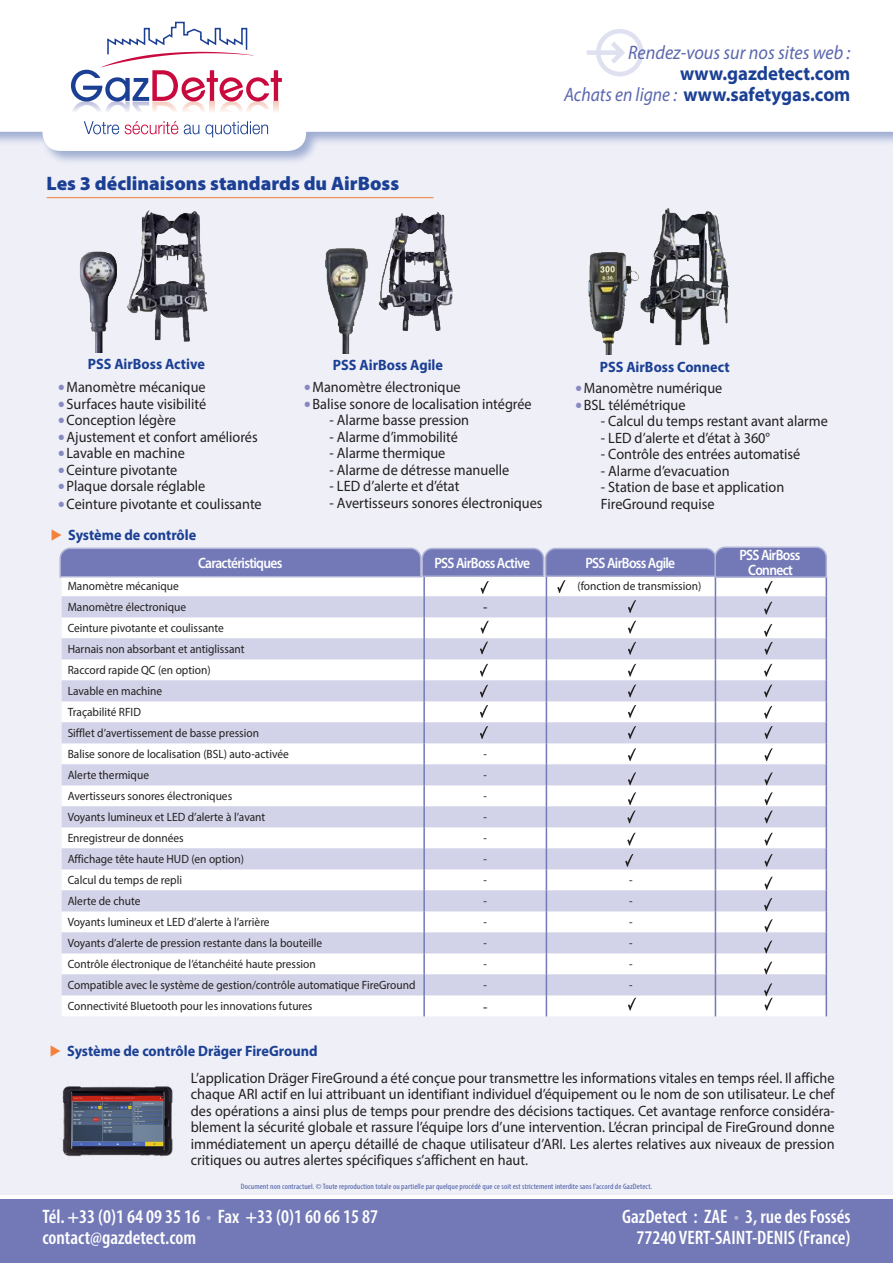
<style>
.page{position:relative;width:893px;height:1263px;background:#fff}
.page>*{position:absolute;margin:0;border:0;box-sizing:border-box;transform-origin:0 0}
.t1{font:600 condensed 19.5px/21px "Myriad Pro";color:#fff}
.t2{font:700 semi-expanded 19.5px/21px "Myriad Pro";color:#1b3f94;text-align:right;scale:.9 1}
.t3{font:900 19.5px "Myriad Pro";color:#1b3f94}
.t4{font:italic 19.5px "Myriad Pro";color:#5b67ad;scale:.93 1}
.t5{font:15px/16.5px "Myriad Pro";color:#231f20;scale:.95 1}
.t6{font:700 15px "Myriad Pro";color:#1b3f94;scale:.95 1}
.t7{font:600 15px/15px "Myriad Pro";letter-spacing:-.05em;color:#fff;text-align:center;scale:.9 1}
.t8{font:12px "Myriad Pro";color:#231f20;scale:.95 1}
.t9{font:condensed 7.8px "Myriad Pro";letter-spacing:.01em;color:#495ca5;scale:1.1 1}
.s1{font-weight:400;font-style:italic;font-stretch:normal;color:#5b67ad}
.s2{font-weight:900;font-stretch:semi-expanded;font-size:18px;color:#878ac1}
.s3{color:#b1b3d7}
</style>
<div class="page">
<div style="left:0;top:0;width:893px;height:1195px;background:#eeeff7"></div>
<div style="left:0;top:1199px;width:893px;height:64px;background:#7379b7"></div>
<div style="left:0;top:0;width:893px;height:165px;background:#1b3f94;opacity:.38"></div>
<svg style="left:0;top:0;width:893px;height:151px;background:#fafafc"></svg>
<svg style="left:587px;top:29px;width:56px;height:47px"></svg>
<svg style="left:71px;top:21px;width:211px;height:92px;background:#e8d9e4"></svg>
<svg style="left:184px;top:121px;width:84px;height:16px"></svg>
<svg style="left:125px;top:121px;width:53px;height:13px"></svg>
<svg style="left:84px;top:121px;width:35px;height:13px"></svg>
<img style="left:62px;top:1086px;width:111px;height:71px">
<img style="left:54px;top:198px;width:190px;height:154px">
<img style="left:299px;top:198px;width:154px;height:155px">
<img style="left:588px;top:208px;width:141px;height:147px">
<hr style="left:47px;top:197px;width:387px;height:1px;background:#f4823d">
<svg style="left:59px;top:546px;width:769px;height:470px;background:#e0e1ef"></svg>
<p class="t3" style="left:47px;top:171px;width:354px">Les 3 déclinaisons standards du AirBoss</p>
<h1 class="t4" style="left:628px;top:40px;width:241px">Rendez-vous sur nos sites web :</h1>
<h1 class="t2" style="left:564px;top:62px;width:320px">www.gazdetect.com<br><span class="s1">Achats en ligne :</span> www.safetygas.com</h1>
<p class="t6" style="left:88px;top:355px;width:125px">PSS AirBoss Active</p>
<p class="t6" style="left:333px;top:355px;width:117px">PSS AirBoss Agile</p>
<p class="t6" style="left:600px;top:357px;width:138px">PSS AirBoss Connect</p>
<p class="t5" style="left:58px;top:379px;width:157px"><span class="s2">•</span> Manomètre mécanique</p>
<p class="t5" style="left:58px;top:395px;width:157px"><span class="s2">•</span> Surfaces haute visibilité</p>
<p class="t5" style="left:58px;top:412px;width:126px"><span class="s2">•</span>Conception légère</p>
<p class="t5" style="left:58px;top:428px;width:212px"><span class="s2">•</span>Ajustement et confort améliorés</p>
<p class="t5" style="left:58px;top:445px;width:135px"><span class="s2">•</span> Lavable en machine</p>
<p class="t5" style="left:58px;top:461px;width:127px"><span class="s2">•</span>Ceinture pivotante</p>
<p class="t5" style="left:58px;top:478px;width:157px"><span class="s2">•</span> Plaque dorsale réglable</p>
<p class="t5" style="left:58px;top:495px;width:216px"><span class="s2">•</span>Ceinture pivotante et coulissante</p>
<p class="t5" style="left:304px;top:379px;width:166px"><span class="s2">•</span> Manomètre électronique</p>
<p class="t5" style="left:304px;top:395px;width:241px"><span class="s2">•</span> Balise sonore de localisation intégrée</p>
<p class="t5" style="left:330px;top:412px;width:148px">- Alarme basse pression</p>
<p class="t5" style="left:330px;top:428px;width:137px">- Alarme d’immobilité</p>
<p class="t5" style="left:330px;top:445px;width:123px">- Alarme thermique</p>
<p class="t5" style="left:330px;top:461px;width:191px">- Alarme de détresse manuelle</p>
<p class="t5" style="left:330px;top:478px;width:138px">- LED d’alerte et d’état</p>
<p class="t5" style="left:330px;top:494px;width:226px">- Avertisseurs sonores électroniques</p>
<p class="t5" style="left:575px;top:380px;width:156px"><span class="s2">•</span> Manomètre numérique</p>
<p class="t5" style="left:575px;top:396px;width:117px"><span class="s2">•</span> BSL télémétrique</p>
<p class="t5" style="left:601px;top:413px;width:241px">- Calcul du temps restant avant alarme</p>
<p class="t5" style="left:601px;top:429px;width:180px">- LED d’alerte et d’état à 360°</p>
<p class="t5" style="left:601px;top:446px;width:211px">- Contrôle des entrées automatisé</p>
<p class="t5" style="left:601px;top:462px;width:137px">- Alarme d’evacuation</p>
<p class="t5" style="left:601px;top:479px;width:194px">- Station de base et application<br>FireGround requise</p>
<p class="t6" style="left:68px;top:525px;width:136px">Système de contrôle</p>
<p class="t7" style="left:198px;top:555px;width:95px">Caractéristiques</p>
<p class="t7" style="left:434px;top:555px;width:108px">PSS AirBoss Active</p>
<p class="t7" style="left:585px;top:555px;width:101px">PSS AirBoss Agile</p>
<p class="t7" style="left:739px;top:547px;width:69px">PSS AirBoss<br>Connect</p>
<p class="t8" style="left:68px;top:579px;width:119px">Manomètre mécanique</p>
<p class="t8" style="left:577px;top:579px;width:132px">(fonction de transmission)</p>
<p class="t8" style="left:68px;top:600px;width:126px">Manomètre électronique</p>
<p class="t5" style="left:483px;top:599px;width:6px">-</p>
<p class="t8" style="left:68px;top:621px;width:166px">Ceinture pivotante et coulissante</p>
<p class="t8" style="left:68px;top:642px;width:188px">Harnais non absorbant et antiglissant</p>
<p class="t8" style="left:68px;top:663px;width:152px">Raccord rapide QC (en option)</p>
<p class="t8" style="left:68px;top:684px;width:101px">Lavable en machine</p>
<p class="t8" style="left:68px;top:705px;width:79px">Traçabilité RFID</p>
<p class="t8" style="left:68px;top:726px;width:203px">Sifflet d’avertissement de basse pression</p>
<p class="t8" style="left:68px;top:747px;width:234px">Balise sonore de localisation (BSL) auto-activée</p>
<p class="t8" style="left:484px;top:747px;width:5px">-</p>
<p class="t8" style="left:68px;top:768px;width:87px">Alerte thermique</p>
<p class="t8" style="left:484px;top:768px;width:5px">-</p>
<p class="t8" style="left:68px;top:789px;width:175px">Avertisseurs sonores électroniques</p>
<p class="t8" style="left:484px;top:789px;width:5px">-</p>
<p class="t8" style="left:68px;top:810px;width:210px">Voyants lumineux et LED d’alerte à l’avant</p>
<p class="t8" style="left:484px;top:810px;width:5px">-</p>
<p class="t8" style="left:68px;top:831px;width:124px">Enregistreur de données</p>
<p class="t8" style="left:484px;top:831px;width:5px">-</p>
<p class="t8" style="left:68px;top:852px;width:187px">Affichage tête haute HUD (en option)</p>
<p class="t8" style="left:484px;top:852px;width:5px">-</p>
<p class="t8" style="left:68px;top:873px;width:122px">Calcul du temps de repli</p>
<p class="t8" style="left:484px;top:873px;width:5px">-</p>
<p class="t8" style="left:629px;top:873px;width:5px">-</p>
<p class="t8" style="left:68px;top:894px;width:78px">Alerte de chute</p>
<p class="t8" style="left:484px;top:894px;width:5px">-</p>
<p class="t8" style="left:629px;top:894px;width:5px">-</p>
<p class="t8" style="left:68px;top:915px;width:214px">Voyants lumineux et LED d’alerte à l’arrière</p>
<p class="t8" style="left:484px;top:915px;width:5px">-</p>
<p class="t8" style="left:629px;top:915px;width:5px">-</p>
<p class="t8" style="left:68px;top:936px;width:270px">Voyants d’alerte de pression restante dans la bouteille</p>
<p class="t8" style="left:484px;top:936px;width:5px">-</p>
<p class="t8" style="left:629px;top:936px;width:5px">-</p>
<p class="t8" style="left:68px;top:957px;width:263px">Contrôle électronique de l’étanchéité haute pression</p>
<p class="t8" style="left:484px;top:957px;width:5px">-</p>
<p class="t8" style="left:629px;top:957px;width:5px">-</p>
<p class="t8" style="left:68px;top:978px;width:368px">Compatible avec le système de gestion/contrôle automatique FireGround</p>
<p class="t8" style="left:484px;top:978px;width:5px">-</p>
<p class="t8" style="left:629px;top:978px;width:5px">-</p>
<p class="t8" style="left:68px;top:999px;width:259px">Connectivité Bluetooth pour les innovations futures</p>
<p class="t5" style="left:483px;top:998px;width:6px">-</p>
<p class="t6" style="left:67px;top:1041px;width:265px">Système de contrôle Dräger FireGround</p>
<p class="t5" style="left:191px;top:1069px;width:679px;text-align:justify">L’application Dräger FireGround a été conçue pour transmettre les informations vitales en temps réel. Il affiche chaque ARI actif en lui attribuant un identifiant individuel d’équipement ou le nom de son utilisateur. Le chef des opérations a ainsi plus de temps pour prendre des décisions tactiques. Cet avantage renforce considéra&shy;blement la sécurité globale et rassure l’équipe lors d’une intervention. L’écran principal de FireGround donne immédiatement un aperçu détaillé de chaque utilisateur d’ARI. Les alertes relatives aux niveaux de pression critiques ou autres alertes spécifiques s’affichent en haut.</p>
<p class="t9" style="left:241px;top:1182px;width:375px">Document non contractuel. © Toute reproduction totale ou partielle par quelque procédé que ce soit est strictement interdite sans l’accord de GazDetect.</p>
<h1 class="t1" style="left:43px;top:1206px;width:337px">Tél. +33 (0)1 64 09 35 16 <span class="s3">•</span> Fax +33 (0)1 60 66 15 87 contact@gazdetect.com</h1>
<h1 class="t1" style="left:622px;top:1206px;width:230px;text-align:right">GazDetect : ZAE <span class="s3">•</span> 3, rue des Fossés<br>77240 VERT-SAINT-DENIS (France)</h1>
</div>
